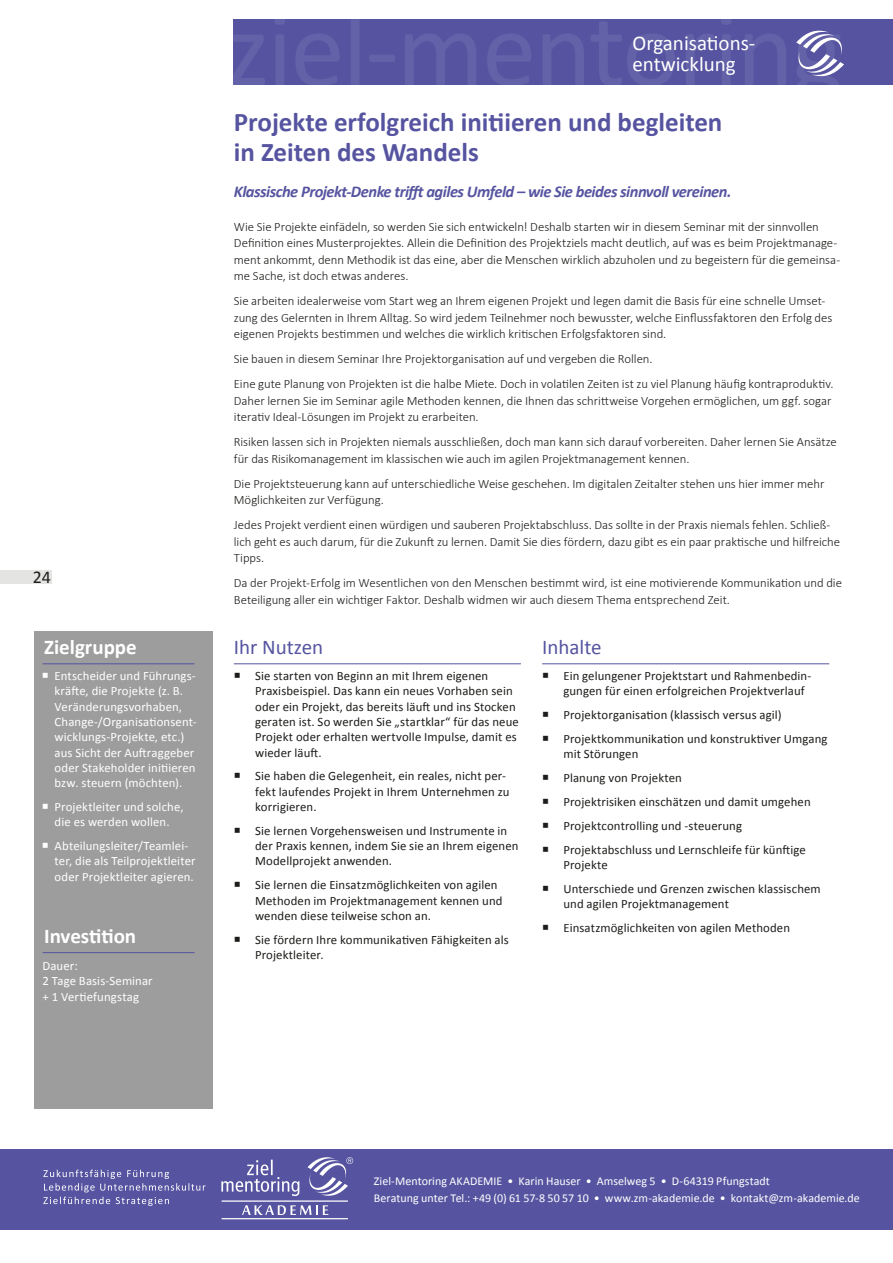
<style>
.page{position:relative;width:893px;height:1263px;background:#fff}
.page>*{position:absolute;margin:0;border:0;box-sizing:border-box;transform-origin:0 0}
.t1{font:700 27px/30px "Calibri";color:#5654a0}
.t2{font:21px/21.1px "Calibri";color:#fff}
.t3{font:700 21px "Calibri";color:#fff}
.t4{font:21px "Calibri";color:#5654a0}
.t5{font:18px "Calibri";color:#1d1d1b}
.t6{font:italic 700 16.5px "Calibri";letter-spacing:-.03em;color:#5654a0}
.t7{font:300 12.75px/16.5px "Calibri";letter-spacing:-.005em;color:#1d1d1b}
.t8{font:12.75px/15.3px "Calibri";letter-spacing:.01em;color:#1d1d1b}
.t9{font:12.75px/15.3px "Calibri";letter-spacing:.01em;color:#fff}
.t10{font:12px/16.5px "Calibri";color:#fff}
</style>
<div class="page">
<div style="left:34px;top:631px;width:179px;height:478px;background:#9d9d9d"></div>
<hr style="left:234px;top:663px;width:287px;height:1px;background:#5654a0">
<hr style="left:43px;top:663px;width:152px;height:1px;background:#5654a0">
<hr style="left:43px;top:952px;width:152px;height:1px;background:#5654a0">
<hr style="left:542px;top:663px;width:287px;height:1px;background:#5654a0">
<div style="left:0;top:570px;width:51px;height:13px;background:#e4e4e3"></div>
<div style="left:0;top:1149px;width:893px;height:80px;background:#5654a0"></div>
<svg style="left:242px;top:1205px;width:86px;height:10px"></svg>
<hr style="left:222px;top:1200px;width:126px;height:2px;background:#fff">
<hr style="left:222px;top:1218px;width:126px;height:1px;background:#fff">
<svg style="left:221px;top:1157px;width:132px;height:39px"></svg>
<svg style="left:43px;top:1169px;width:163px;height:37px"></svg>
<div style="left:234px;top:20px;width:659px;height:65px;background:#5654a0"></div>
<svg style="left:233px;top:19px;width:607px;height:66px"></svg>
<svg style="left:790px;top:27px;width:54px;height:53px"></svg>
<h3 class="t5" style="left:33px;top:566px;width:20px">24</h3>
<h2 class="t2" style="left:632px;top:33px;width:124px">Organisations&shy;entwicklung</h2>
<h1 class="t1" style="left:234px;top:107px;width:490px">Projekte erfolgreich initiieren und begleiten in Zeiten des Wandels</h1>
<p class="t6" style="left:234px;top:181px;width:499px">Klassische Projekt-Denke trifft agiles Umfeld – wie Sie beides sinnvoll vereinen.</p>
<p class="t7" style="left:234px;top:218px;width:608px">Wie Sie Projekte einfädeln, so werden Sie sich entwickeln! Deshalb starten wir in diesem Seminar mit der sinnvollen Definition eines Musterprojektes. Allein die Definition des Projektziels macht deutlich, auf was es beim Projektmanage&shy;ment ankommt, denn Methodik ist das eine, aber die Menschen wirklich abzuholen und zu begeistern für die gemeinsa&shy;me Sache, ist doch etwas anderes.</p>
<p class="t7" style="left:234px;top:292px;width:600px">Sie arbeiten idealerweise vom Start weg an Ihrem eigenen Projekt und legen damit die Basis für eine schnelle Umset&shy;zung des Gelernten in Ihrem Alltag. So wird jedem Teilnehmer noch bewusster, welche Einflussfaktoren den Erfolg des eigenen Projekts bestimmen und welches die wirklich kritischen Erfolgsfaktoren sind.</p>
<p class="t7" style="left:234px;top:346px;width:601px;line-height:25px">Sie bauen in diesem Seminar Ihre Projektorganisation auf und vergeben die Rollen.<br>Eine gute Planung von Projekten ist die halbe Miete. Doch in volatilen Zeiten ist zu viel Planung häufig kontraproduktiv.</p>
<p class="t7" style="left:234px;top:392px;width:599px">Daher lernen Sie im Seminar agile Methoden kennen, die Ihnen das schrittweise Vorgehen ermöglichen, um ggf. sogar iterativ Ideal-Lösungen im Projekt zu erarbeiten.</p>
<p class="t7" style="left:234px;top:433px;width:605px">Risiken lassen sich in Projekten niemals ausschließen, doch man kann sich darauf vorbereiten. Daher lernen Sie Ansätze für das Risikomanagement im klassischen wie auch im agilen Projektmanagement kennen.</p>
<p class="t7" style="left:234px;top:475px;width:592px">Die Projektsteuerung kann auf unterschiedliche Weise geschehen. Im digitalen Zeitalter stehen uns hier immer mehr<br>Möglichkeiten zur Verfügung.</p>
<p class="t7" style="left:234px;top:516px;width:608px">Jedes Projekt verdient einen würdigen und sauberen Projektabschluss. Das sollte in der Praxis niemals fehlen. Schließ&shy;lich geht es auch darum, für die Zukunft zu lernen. Damit Sie dies fördern, dazu gibt es ein paar praktische und hilfreiche<br>Tipps.</p>
<p class="t7" style="left:234px;top:574px;width:610px">Da der Projekt-Erfolg im Wesentlichen von den Menschen bestimmt wird, ist eine motivierende Kommunikation und die<br>Beteiligung aller ein wichtiger Faktor. Deshalb widmen wir auch diesem Thema entsprechend Zeit.</p>
<h2 class="t3" style="left:44px;top:633px;width:94px">Zielgruppe</h2>
<h2 class="t4" style="left:234px;top:633px;width:91px">Ihr Nutzen</h2>
<p class="t9" style="left:55px;top:668px;width:144px">Entscheider und Führungs&shy;kräfte, die Projekte (z. B.<br>Veränderungsvorhaben,<br>Change-/Organisationsent&shy;wicklungs-Projekte, etc.) aus Sicht der Auftraggeber oder Stakeholder initiieren bzw. steuern (möchten).</p>
<p class="t9" style="left:55px;top:799px;width:130px">Projektleiter und solche, die es werden wollen.</p>
<p class="t9" style="left:55px;top:838px;width:142px">Abteilungsleiter/Teamlei&shy;ter, die als Teilprojektleiter oder Projektleiter agieren.</p>
<h2 class="t3" style="left:44px;top:923px;width:94px">Investition</h2>
<p class="t9" style="left:43px;top:958px;width:112px">Dauer:<br>2 Tage Basis-Seminar + 1 Vertiefungstag</p>
<p class="t8" style="left:255px;top:668px;width:265px">Sie starten von Beginn an mit Ihrem eigenen Praxisbeispiel. Das kann ein neues Vorhaben sein oder ein Projekt, das bereits läuft und ins Stocken geraten ist. So werden Sie „startklar“ für das neue Projekt oder erhalten wertvolle Impulse, damit es wieder läuft.</p>
<p class="t8" style="left:255px;top:768px;width:256px">Sie haben die Gelegenheit, ein reales, nicht per&shy;fekt laufendes Projekt in Ihrem Unternehmen zu korrigieren.</p>
<p class="t8" style="left:255px;top:823px;width:265px">Sie lernen Vorgehensweisen und Instrumente in der Praxis kennen, indem Sie sie an Ihrem eigenen<br>Modellprojekt anwenden.</p>
<p class="t8" style="left:255px;top:877px;width:249px">Sie lernen die Einsatzmöglichkeiten von agilen<br>Methoden im Projektmanagement kennen und wenden diese teilweise schon an.</p>
<p class="t8" style="left:255px;top:932px;width:255px">Sie fördern Ihre kommunikativen Fähigkeiten als<br>Projektleiter.</p>
<h2 class="t4" style="left:542px;top:633px;width:61px">Inhalte</h2>
<p class="t8" style="left:563px;top:668px;width:250px">Ein gelungener Projektstart und Rahmenbedin&shy;gungen für einen erfolgreichen Projektverlauf</p>
<p class="t8" style="left:563px;top:703px;width:266px;line-height:23.9px">Projektorganisation (klassisch versus agil)<br>Projektkommunikation und konstruktiver Umgang</p>
<p class="t8" style="left:563px;top:742px;width:249px;line-height:23.9px">mit Störungen<br>Planung von Projekten<br>Projektrisiken einschätzen und damit umgehen Projektcontrolling und -steuerung Projektabschluss und Lernschleife für künftige</p>
<p class="t8" style="left:563px;top:853px;width:259px;line-height:23.9px">Projekte<br>Unterschiede und Grenzen zwischen klassischem</p>
<p class="t8" style="left:563px;top:892px;width:228px;line-height:23.9px">und agilen Projektmanagement<br>Einsatzmöglichkeiten von agilen Methoden</p>
<p class="t10" style="left:374px;top:1173px;width:487px">Ziel-Mentoring AKADEMIE • Karin Hauser • Amselweg 5 • D-64319 Pfungstadt<br>Beratung unter Tel.: +49 (0) 61 57-8 50 57 10 • www.zm-akademie.de • kontakt@zm-akademie.de</p>
</div>
